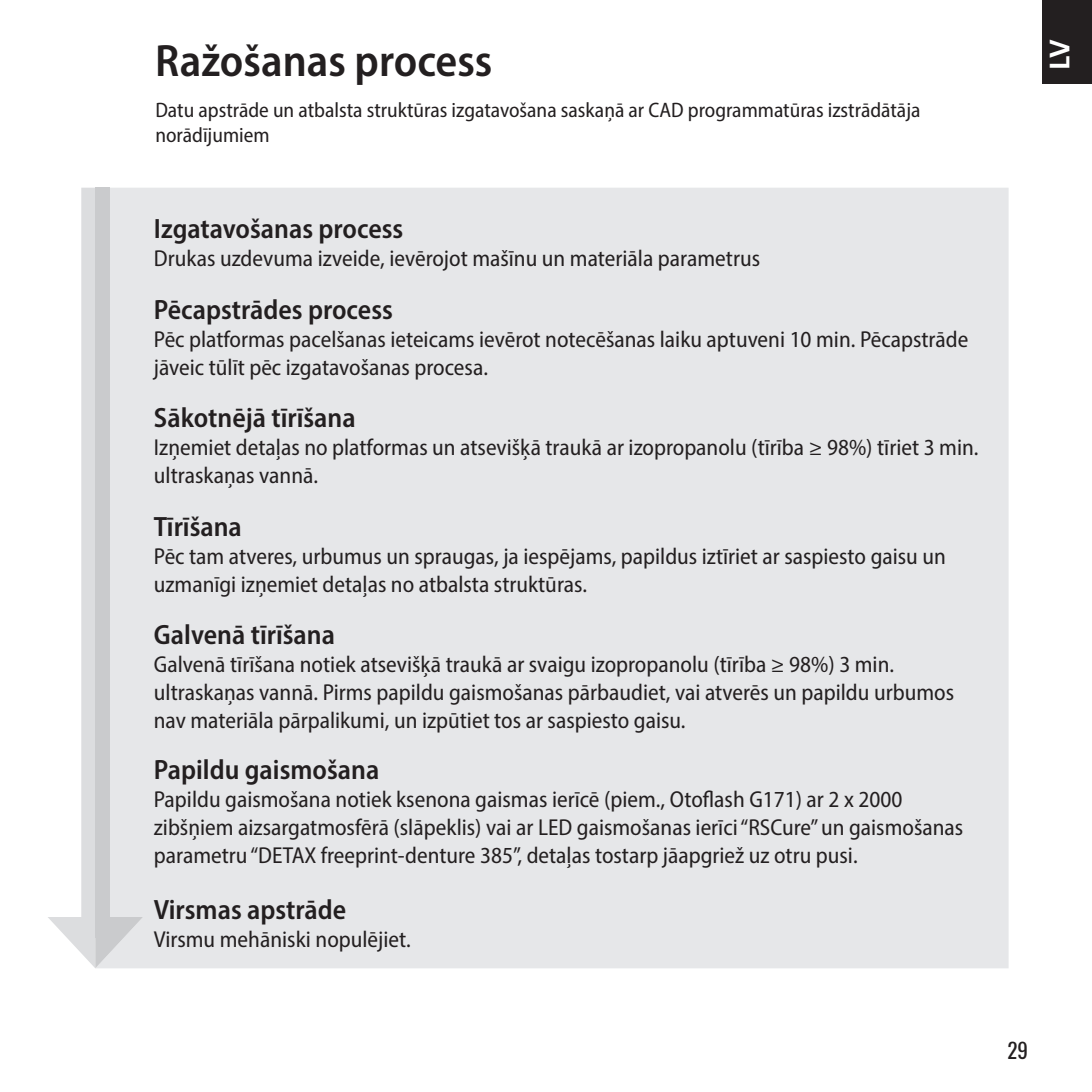
<style>
.page{position:relative;width:1092px;height:1092px;background:#fff}
.page>*{position:absolute;margin:0;border:0;box-sizing:border-box;transform-origin:0 0}
.t1{font:600 semi-condensed 45.5px "Myriad Pro";color:#231f20}
.t2{font:600 semi-condensed 28px "Myriad Pro";color:#231f20}
.t3{font:700 28px "Frutiger";color:#fff}
.t4{font:semi-condensed 23.1px/28px "Myriad Pro";color:#231f20}
.t5{font:semi-condensed 21px/25.2px "Myriad Pro";color:#231f20}
.t6{font:20.65px "Oswald";color:#231f20}
</style>
<div class="page">
<div style="left:1042px;top:0;width:49px;height:84px;background:#231f20"></div>
<div style="left:143px;top:188px;width:865px;height:780px;background:#e6e7e9"></div>
<svg style="left:48px;top:188px;width:95px;height:780px"></svg>
<div style="left:81px;top:916px;width:14px;height:21px;background:#dcdddf"></div>
<div style="left:95px;top:916px;width:14px;height:21px;background:#cacbcd"></div>
<h1 class="t1" style="left:155px;top:32px;width:338px">Ražošanas process</h1>
<p class="t3" style="left:1043px;top:70px;width:32px;rotate:-90deg">LV</p>
<p class="t5" style="left:155px;top:97px;width:766px">Datu apstrāde un atbalsta struktūras izgatavošana saskaņā ar CAD programmatūras izstrādātāja norādījumiem</p>
<p class="t2" style="left:154px;top:211px;width:251px">Izgatavošanas process</p>
<p class="t4" style="left:154px;top:244px;width:607px">Drukas uzdevuma izveide, ievērojot mašīnu un materiāla parametrus</p>
<p class="t2" style="left:154px;top:292px;width:240px">Pēcapstrādes process</p>
<p class="t4" style="left:154px;top:325px;width:815px">Pēc platformas pacelšanas ieteicams ievērot notecēšanas laiku aptuveni 10 min. Pēcapstrāde jāveic tūlīt pēc izgatavošanas procesa.</p>
<p class="t2" style="left:154px;top:400px;width:203px">Sākotnējā tīrīšana</p>
<p class="t4" style="left:154px;top:433px;width:826px">Izņemiet detaļas no platformas un atsevišķā traukā ar izopropanolu (tīrība ≥ 98%) tīriet 3 min. ultraskaņas vannā.</p>
<p class="t2" style="left:154px;top:509px;width:90px">Tīrīšana</p>
<p class="t4" style="left:154px;top:542px;width:793px">Pēc tam atveres, urbumus un spraugas, ja iespējams, papildus iztīriet ar saspiesto gaisu un uzmanīgi izņemiet detaļas no atbalsta struktūras.</p>
<p class="t2" style="left:154px;top:617px;width:183px">Galvenā tīrīšana</p>
<p class="t4" style="left:154px;top:650px;width:801px">Galvenā tīrīšana notiek atsevišķā traukā ar svaigu izopropanolu (tīrība ≥ 98%) 3 min. ultraskaņas vannā. Pirms papildu gaismošanas pārbaudiet, vai atverēs un papildu urbumos nav materiāla pārpalikumi, un izpūtiet tos ar saspiesto gaisu.</p>
<p class="t2" style="left:154px;top:752px;width:227px">Papildu gaismošana</p>
<p class="t4" style="left:154px;top:785px;width:810px">Papildu gaismošana notiek ksenona gaismas ierīcē (piem., Otoflash G171) ar 2 x 2000 zibšņiem aizsargatmosfērā (slāpeklis) vai ar LED gaismošanas ierīci “RSCure” un gaismošanas parametru “DETAX freeprint-denture 385”, detaļas tostarp jāapgriež uz otru pusi.</p>
<p class="t2" style="left:154px;top:892px;width:194px">Virsmas apstrāde</p>
<p class="t4" style="left:154px;top:925px;width:258px">Virsmu mehāniski nopulējiet.</p>
<p class="t6" style="left:1007px;top:1036px;width:22px">29</p>
</div>
